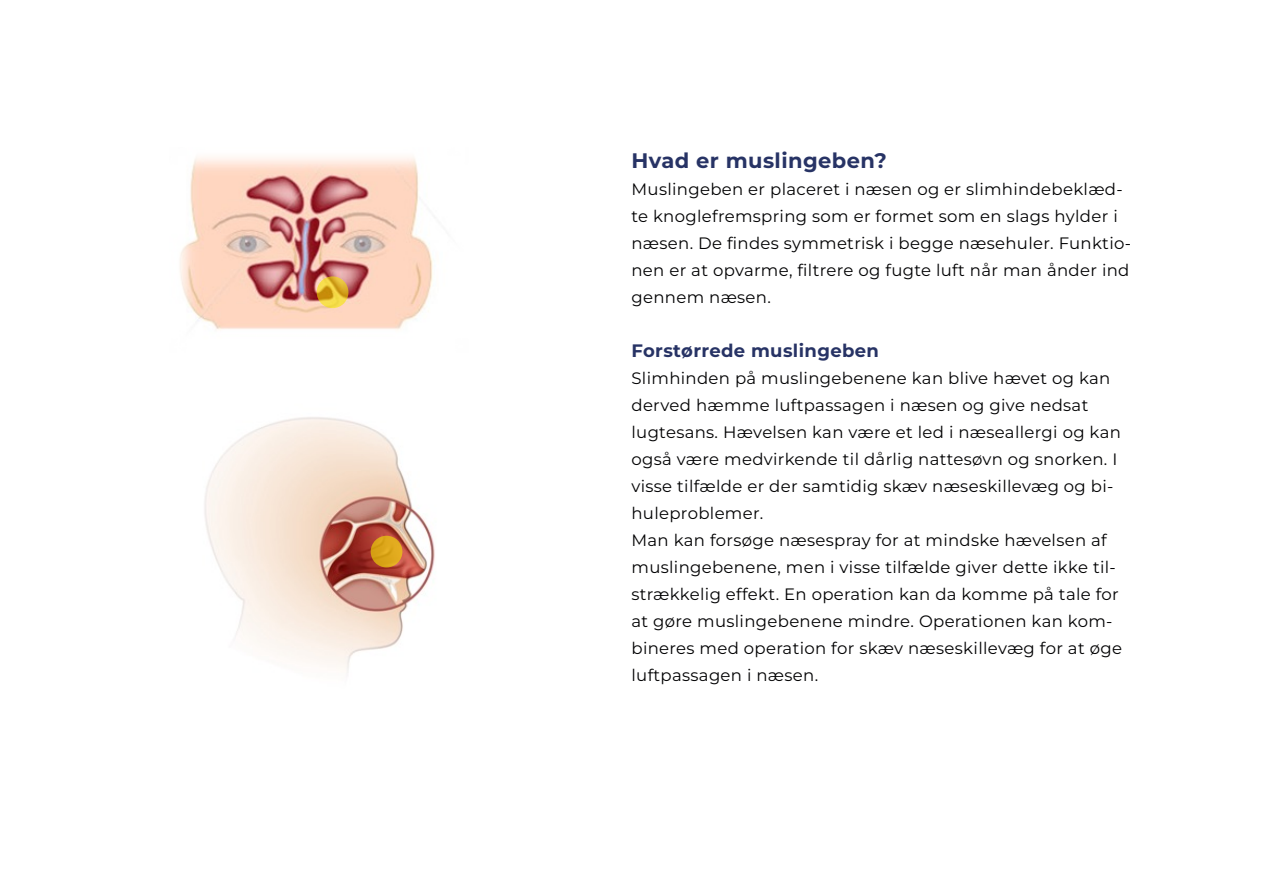
<style>
.page{position:relative;width:1263px;height:893px;background:#fff}
.page>*{position:absolute;margin:0;border:0;box-sizing:border-box;transform-origin:0 0}
.t1{font:700 21px "Montserrat";letter-spacing:.02em;color:#273365}
.t2{font:700 18px "Montserrat";letter-spacing:.02em;color:#273365}
.t3{font:16.5px/27px "Montserrat";letter-spacing:.02em;color:#020203}
</style>
<div class="page">
<img style="left:180px;top:157px;width:253px;height:173px">
<img style="left:204px;top:417px;width:231px;height:256px">
<svg style="left:317px;top:276px;width:31px;height:32px"></svg>
<div style="left:371px;top:536px;width:31px;height:31px;background:#dda71a;border-radius:50%"></div>
<p class="t1" style="left:631px;top:145px;width:257px">Hvad er muslingeben?</p>
<p class="t3" style="left:631px;top:175px;width:501px">Muslingeben er placeret i næsen og er slimhindebeklæd&shy;te knoglefremspring som er formet som en slags hylder i næsen. De findes symmetrisk i begge næsehuler. Funktio&shy;nen er at opvarme, filtrere og fugte luft når man ånder ind gennem næsen.</p>
<p class="t2" style="left:631px;top:337px;width:249px">Forstørrede muslingeben</p>
<p class="t3" style="left:631px;top:364px;width:492px">Slimhinden på muslingebenene kan blive hævet og kan derved hæmme luftpassagen i næsen og give nedsat lugtesans. Hævelsen kan være et led i næseallergi og kan også være medvirkende til dårlig nattesøvn og snorken. I visse tilfælde er der samtidig skæv næseskillevæg og bi&shy;huleproblemer.<br>Man kan forsøge næsespray for at mindske hævelsen af muslingebenene, men i visse tilfælde giver dette ikke til&shy;strækkelig effekt. En operation kan da komme på tale for at gøre muslingebenene mindre. Operationen kan kom&shy;bineres med operation for skæv næseskillevæg for at øge luftpassagen i næsen.</p>
</div>
